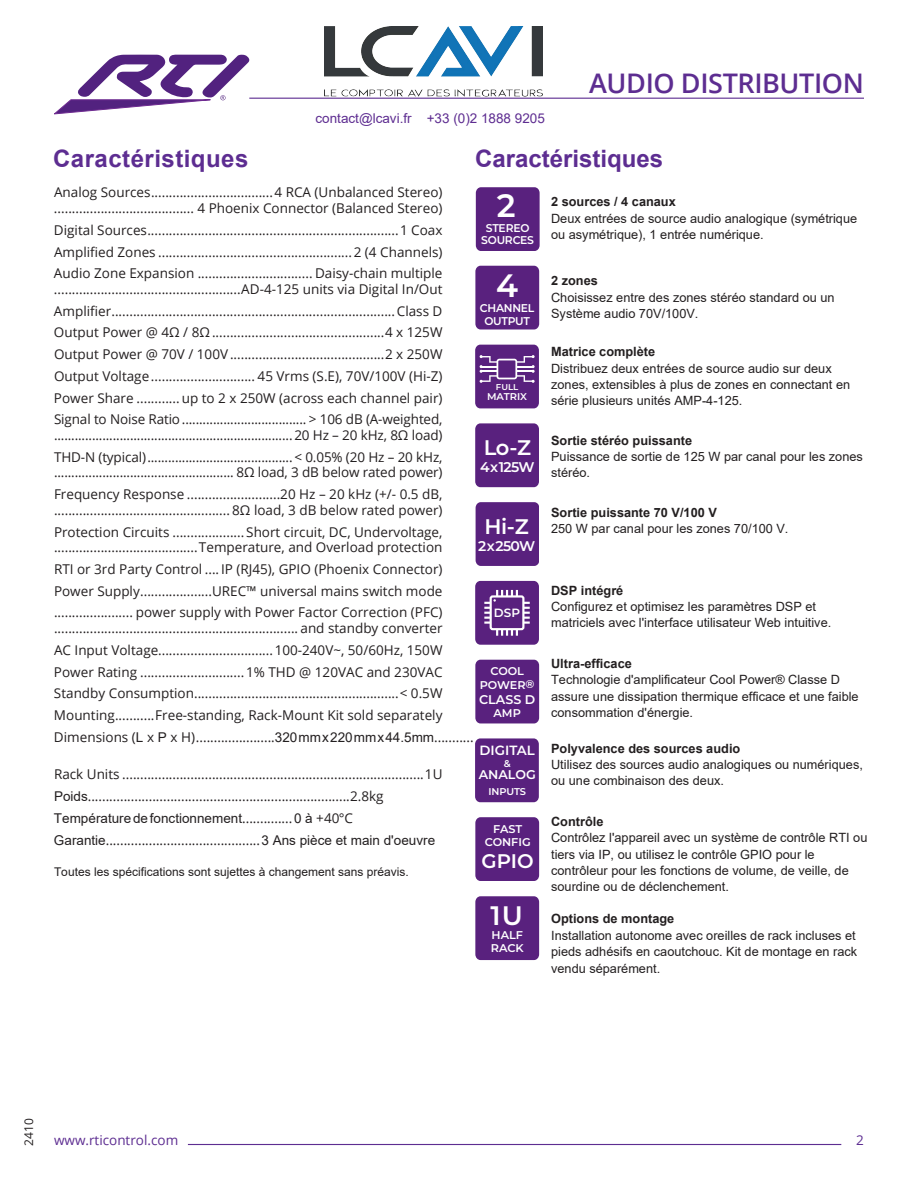
<style>
.page{position:relative;width:918px;height:1188px;background:#fff}
.page>*{position:absolute;margin:0;border:0;box-sizing:border-box;transform-origin:0 0}
.t1{font:600 32.4px "Montserrat";color:#fff}
.t2{font:600 27px "Open Sans";letter-spacing:-.015em;color:#5d2d91}
.t3{font:600 26.7px "Montserrat";color:#fff}
.t4{font:700 24px "Arial";letter-spacing:.01em;color:#5d2d91}
.t5{font:600 21.15px "Montserrat";color:#fff}
.t6{font:600 19.65px "Montserrat";color:#fff}
.t7{font:600 14.1px "Montserrat";letter-spacing:-.04em;color:#fff}
.t8{font:13.5px/15.8px "Open Sans";color:#231f20}
.t9{font:13.5px "Arial";color:#231f20}
.t10{font:13.5px "Arial";color:#5e2d91}
.t11{font:13.5px "Open Sans";color:#5d2d91}
.t12{font:600 13.35px "Montserrat";color:#fff}
.t13{font:12.75px/16.4px "Arial";color:#231f20}
.t14{font:600 12.6px "Montserrat";color:#fff}
.t15{font:12px "Arial";color:#231f20}
.t16{font:12px "Open Sans";color:#231f20}
.t17{font:600 12px "Montserrat";color:#fff}
.t18{font:600 11.25px/12.6px "Montserrat";letter-spacing:-.02em;color:#fff;text-align:center;scale:.96 1}
.t19{font:600 11.25px/13.5px "Montserrat";color:#fff;text-align:center}
.t20{font:600 11.25px/13.5px "Montserrat";letter-spacing:-.02em;color:#fff;text-align:center}
.t21{font:600 9.9px "Montserrat";color:#fff}
.t22{font:600 8.4px "Montserrat";color:#fff}
.s1{font-weight:700}
.s2{font-family:"Arial"}
.s3{font-family:"Open Sans"}
</style>
<div class="page">
<hr style="left:249px;top:98px;width:615px;height:1px;background:#5d2d91">
<hr style="left:188px;top:1144px;width:653px;height:1px;background:#5d2d91">
<svg style="left:54px;top:55px;width:195px;height:59px"></svg>
<svg style="left:475px;top:187px;width:64px;height:64px"></svg>
<div style="left:476px;top:187px;width:63px;height:64px;background:#59217e;border-radius:5px"></div>
<div style="left:475px;top:266px;width:64px;height:64px;background:#59217e;border-radius:5px"></div>
<div style="left:475px;top:345px;width:64px;height:63px;background:#59217e;border-radius:5px"></div>
<svg style="left:480px;top:355px;width:55px;height:28px"></svg>
<div style="left:475px;top:423px;width:64px;height:64px;background:#59217e;border-radius:5px"></div>
<svg style="left:475px;top:502px;width:64px;height:64px"></svg>
<div style="left:476px;top:502px;width:63px;height:64px;background:#59217e;border-radius:5px"></div>
<div style="left:475px;top:581px;width:64px;height:64px;background:#59217e;border-radius:5px"></div>
<svg style="left:524px;top:602px;width:6px;height:22px"></svg>
<svg style="left:496px;top:630px;width:22px;height:6px"></svg>
<div style="left:490px;top:595px;width:34px;height:35px;border:2px solid #fff;border-radius:2px"></div>
<svg style="left:484px;top:590px;width:34px;height:34px"></svg>
<div style="left:475px;top:660px;width:64px;height:63px;background:#59217e;border-radius:5px"></div>
<div style="left:475px;top:738px;width:64px;height:64px;background:#59217e;border-radius:5px"></div>
<div style="left:475px;top:817px;width:64px;height:64px;background:#59217e;border-radius:5px"></div>
<div style="left:475px;top:896px;width:64px;height:64px;background:#59217e;border-radius:5px"></div>
<img style="left:325px;top:26px;width:217px;height:71px">
<p class="t10" style="left:315px;top:109px;width:231px">contact@lcavi.fr +33 (0)2 1888 9205</p>
<h2 class="t2" style="left:589px;top:64px;width:276px">AUDIO DISTRIBUTION</h2>
<p class="t4" style="left:53px;top:142px;width:197px">Caractéristiques</p>
<p class="t4" style="left:475px;top:142px;width:190px">Caractéristiques</p>
<p class="t13" style="left:551px;top:193px;width:308px"><span class="s1">2 sources / 4 canaux<br></span>Deux entrées de source audio analogique (symétrique ou asymétrique), 1 entrée numérique.</p>
<p class="t13" style="left:551px;top:273px;width:285px"><span class="s1">2 zones<br></span>Choisissez entre des zones stéréo standard ou un<br>Système audio 70V/100V.</p>
<p class="t13" style="left:551px;top:343px;width:301px"><span class="s1">Matrice complète<br></span>Distribuez deux entrées de source audio sur deux zones, extensibles à plus de zones en connectant en série plusieurs unités AMP-4-125.</p>
<p class="t13" style="left:551px;top:432px;width:313px"><span class="s1">Sortie stéréo puissante<br></span>Puissance de sortie de 125 W par canal pour les zones stéréo.</p>
<p class="t13" style="left:551px;top:504px;width:239px"><span class="s1">Sortie puissante 70 V/100 V<br></span>250 W par canal pour les zones 70/100 V.</p>
<p class="t8" style="left:54px;top:184px;width:390px">Analog Sources..................................4 RCA (Unbalanced Stereo) ....................................... 4 Phoenix Connector (Balanced Stereo)</p>
<p class="t8" style="left:54px;top:222px;width:390px">Digital Sources......................................................................1 Coax</p>
<p class="t8" style="left:54px;top:243px;width:390px">Amplified Zones ......................................................2 (4 Channels)</p>
<p class="t8" style="left:54px;top:265px;width:390px">Audio Zone Expansion ................................ Daisy-chain multiple ....................................................AD-4-125 units via Digital In/Out</p>
<p class="t8" style="left:54px;top:303px;width:390px">Amplifier...............................................................................Class D</p>
<p class="t8" style="left:54px;top:324px;width:390px">Output Power @ 4Ω / 8Ω ................................................4 x 125W</p>
<p class="t8" style="left:54px;top:346px;width:390px">Output Power @ 70V / 100V...........................................2 x 250W</p>
<p class="t8" style="left:54px;top:368px;width:390px">Output Voltage............................. 45 Vrms (S.E), 70V/100V (Hi-Z)</p>
<p class="t8" style="left:54px;top:389px;width:390px">Power Share ............up to 2 x 250W (across each channel pair)</p>
<p class="t8" style="left:54px;top:411px;width:390px">Signal to Noise Ratio.................................... &gt; 106 dB (A-weighted, .....................................................................20 Hz – 20 kHz, 8Ω load)</p>
<p class="t8" style="left:54px;top:449px;width:390px">THD-N (typical)..........................................&lt; 0.05% (20 Hz – 20 kHz, .................................................... 8Ω load, 3 dB below rated power)</p>
<p class="t8" style="left:54px;top:486px;width:390px">Frequency Response ..........................20 Hz – 20 kHz (+/- 0.5 dB, ................................................. 8Ω load, 3 dB below rated power)</p>
<p class="t8" style="left:54px;top:524px;width:390px">Protection Circuits .................... Short circuit, DC, Undervoltage, ........................................Temperature, and Overload protection</p>
<p class="t8" style="left:54px;top:561px;width:390px">RTI or 3rd Party Control ....IP (RJ45), GPIO (Phoenix Connector)</p>
<p class="t8" style="left:54px;top:583px;width:390px">Power Supply....................UREC™ universal mains switch mode</p>
<p class="t8" style="left:54px;top:604px;width:390px">...................... power supply with Power Factor Correction (PFC) .................................................................... and standby converter</p>
<p class="t8" style="left:54px;top:642px;width:390px">AC Input Voltage................................100-240V~, 50/60Hz, 150W</p>
<p class="t8" style="left:54px;top:664px;width:390px">Power Rating .............................1% THD @ 120VAC and 230VAC</p>
<p class="t8" style="left:54px;top:685px;width:390px">Standby Consumption.........................................................&lt; 0.5W</p>
<p class="t8" style="left:54px;top:707px;width:390px">Mounting...........Free-standing, Rack-Mount Kit sold separately</p>
<p class="t8" style="left:54px;top:729px;width:421px">Dimensions (<span class="s2">L</span> x <span class="s2">P</span> x H) ......................<span class="s2">320 mm x 220 mm x 44.5mm</span>...........</p>
<p class="t8" style="left:54px;top:766px;width:390px">Rack Units ....................................................................................1U</p>
<p class="t8" style="left:54px;top:788px;width:331px"><span class="s2">Poids</span>.........................................................................2.8kg</p>
<p class="t9" style="left:54px;top:809px;width:300px">Température de fonctionnement<span class="s3">..............</span> 0 à <span class="s3">+40°C</span></p>
<p class="t8" style="left:54px;top:832px;width:383px"><span class="s2">Garantie</span>...........................................<span class="s2">3 Ans pièce et main d'oeuvre</span></p>
<p class="t15" style="left:54px;top:864px;width:356px">Toutes les spécifications sont sujettes à changement sans préavis.</p>
<p class="t1" style="left:497px;top:183px;width:20px">2</p>
<p class="t18" style="left:481px;top:221px;width:57px">STEREO<br>SOURCES</p>
<p class="t1" style="left:496px;top:262px;width:23px">4</p>
<p class="t18" style="left:480px;top:301px;width:58px">CHANNEL<br>OUTPUT</p>
<p class="t22" style="left:496px;top:381px;width:24px">FULL</p>
<p class="t21" style="left:487px;top:390px;width:41px">MATRIX</p>
<p class="t5" style="left:484px;top:433px;width:49px">Lo-Z</p>
<p class="t7" style="left:480px;top:457px;width:56px">4x125W</p>
<p class="t5" style="left:485px;top:511px;width:46px">Hi-Z</p>
<p class="t7" style="left:478px;top:536px;width:59px">2x250W</p>
<p class="t13" style="left:551px;top:582px;width:282px"><span class="s1">DSP intégré<br></span>Configurez et optimisez les paramètres DSP et matriciels avec l'interface utilisateur Web intuitive.</p>
<p class="t13" style="left:551px;top:655px;width:309px"><span class="s1">Ultra-efficace<br></span>Technologie d'amplificateur Cool Power® Classe D assure une dissipation thermique efficace et une faible consommation d'énergie.</p>
<p class="t13" style="left:551px;top:740px;width:313px"><span class="s1">Polyvalence des sources audio<br></span>Utilisez des sources audio analogiques ou numériques, ou une combinaison des deux.</p>
<p class="t13" style="left:551px;top:813px;width:318px"><span class="s1">Contrôle<br></span>Contrôlez l'appareil avec un système de contrôle RTI ou tiers via IP, ou utilisez le contrôle GPIO pour le contrôleur pour les fonctions de volume, de veille, de sourdine ou de déclenchement.</p>
<p class="t13" style="left:551px;top:910px;width:308px"><span class="s1">Options de montage<br></span>Installation autonome avec oreilles de rack incluses et pieds adhésifs en caoutchouc. Kit de montage en rack vendu séparément.</p>
<p class="t17" style="left:494px;top:604px;width:28px">DSP</p>
<p class="t20" style="left:480px;top:664px;width:56px">COOL<br>POWER®</p>
<p class="t14" style="left:479px;top:691px;width:58px">CLASS D</p>
<p class="t20" style="left:494px;top:706px;width:29px">AMP</p>
<p class="t12" style="left:480px;top:741px;width:57px">DIGITAL</p>
<p class="t21" style="left:504px;top:756px;width:8px">&amp;</p>
<p class="t14" style="left:479px;top:766px;width:59px">ANALOG</p>
<p class="t21" style="left:488px;top:784px;width:39px">INPUTS</p>
<p class="t19" style="left:485px;top:822px;width:48px">FAST<br>CONFIG</p>
<p class="t6" style="left:482px;top:847px;width:54px">GPIO</p>
<p class="t3" style="left:490px;top:896px;width:34px">1U</p>
<p class="t19" style="left:491px;top:927px;width:34px;text-align:left">HALF<br>RACK</p>
<p class="t16" style="left:20px;top:1146px;width:29px;rotate:-90deg">2410</p>
<p class="t11" style="left:54px;top:1130px;width:126px">www.rticontrol.com</p>
<p class="t11" style="left:856px;top:1130px;width:9px">2</p>
</div>
